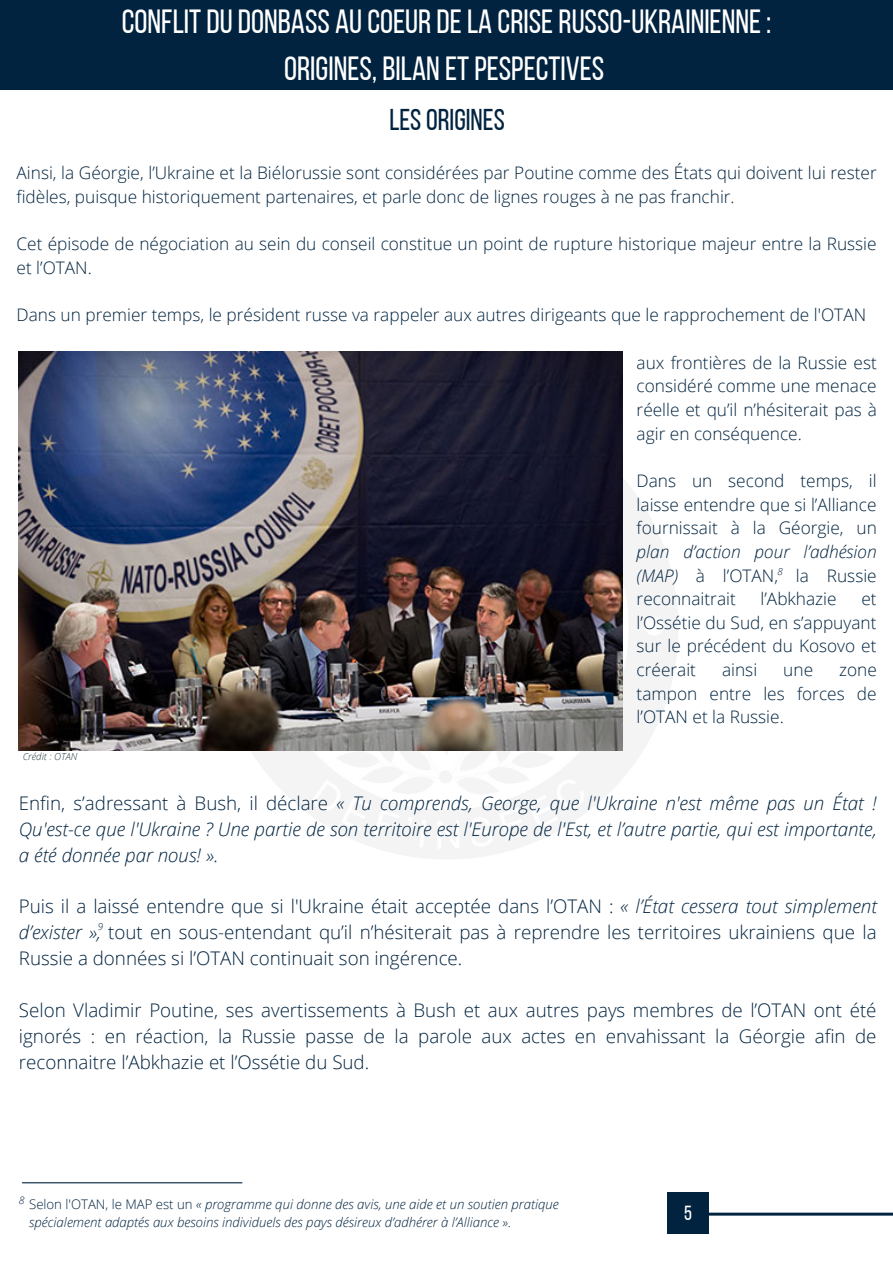
<style>
.page{position:relative;width:893px;height:1263px;background:#fff}
.page>*{position:absolute;margin:0;border:0;box-sizing:border-box;transform-origin:0 0}
.t1{font:33.45px "Bebas Neue";color:#fff}
.t2{font:30px "Bebas Neue";color:#01233f}
.t3{font:20.33px "Bebas Neue";color:#fff}
.t4{font:300 18.75px/25.9px "Open Sans";color:#01233f;text-align:justify}
.t5{font:italic 300 18.75px/25.9px "Open Sans";color:#01233f;text-align:justify}
.t6{font:300 17.25px/23.6px "Open Sans";color:#01233f;text-align:justify}
.t7{font:italic 300 13.2px "Open Sans";color:#01233f}
.t8{font:italic 300 10.5px "Open Sans";color:#01233f}
.t9{font:italic 300 9.75px "Open Sans";color:#283943}
.t10{font:italic 300 9.75px "Open Sans";color:#01233f}
.s1{font-style:italic}
.s2{font-style:normal}
</style>
<div class="page">
<div style="left:0;top:0;width:893px;height:89px;background:#01233f"></div>
<img style="left:215px;top:396px;width:463px;height:463px">
<svg style="left:709px;top:1212px;width:184px;height:4px"></svg>
<div style="left:667px;top:1192px;width:42px;height:42px;background:#01233f"></div>
<img style="left:19px;top:352px;width:603px;height:398px">
<hr style="left:22px;top:1182px;width:220px;height:1px;background:#01233f">
<p class="t1" style="left:122px;top:8px;width:651px">CONFLITDUDONBASS AUCOEURDELA CRISERUSSO-UKRAINIENNE:</p>
<p class="t1" style="left:284px;top:55px;width:322px">ORIGINES, BILAN ETPESPECTIVES</p>
<p class="t2" style="left:389px;top:108px;width:117px">LESORIGINES</p>
<p class="t6" style="left:17px;top:161px;width:861px">Ainsi, la Géorgie, l’Ukraine et la Biélorussie sont considérées par Poutine comme des États qui doivent lui rester fidèles, puisque historiquement partenaires, et parle donc de lignes rouges à ne pas franchir.</p>
<p class="t6" style="left:17px;top:232px;width:861px">Cet épisode de négociation au sein du conseil constitue un point de rupture historique majeur entre la Russie et l’OTAN.</p>
<p class="t6" style="left:17px;top:302px;width:851px">Dans un premier temps, le président russe va rappeler aux autres dirigeants que le rapprochement de l'OTAN</p>
<p class="t9" style="left:23px;top:750px;width:56px">Crédit : OTAN</p>
<p class="t6" style="left:636px;top:350px;width:242px">aux frontières de la Russie est considéré comme une menace réelle et qu’il n’hésiterait pas à agir en conséquence.</p>
<p class="t6" style="left:636px;top:468px;width:242px">Dans un second temps, il laisse entendre que si l’Alliance fournissait à la Géorgie, un <span class="s1">plan d’action pour l’adhésion (MAP)</span> à l’OTAN, la Russie reconnaitrait</p>
<p class="t10" style="left:777px;top:564px;width:6px">8</p>
<p class="t6" style="left:760px;top:587px;width:77px">l’Abkhazie</p>
<p class="t6" style="left:636px;top:587px;width:241px;text-indent:225px">et l’Ossétie du Sud, en s’appuyant sur le précédent du Kosovo et créerait</p>
<p class="t6" style="left:722px;top:658px;width:37px">ainsi</p>
<p class="t6" style="left:783px;top:658px;width:31px">une</p>
<p class="t6" style="left:636px;top:658px;width:242px;text-indent:203px">zone tampon entre les forces de l’OTAN et la Russie.</p>
<p class="t5" style="left:19px;top:789px;width:859px"><span class="s2">Enfin, s’adressant à Bush, il déclare</span> « Tu comprends, George, que l'Ukraine n'est même pas un État !<br>Qu'est-ce que l'Ukraine ? Une partie de son territoire est l'Europe de l'Est, et l’autre partie, qui est importante, a été donnée par nous! ».</p>
<p class="t4" style="left:19px;top:893px;width:859px">Puis il a laissé entendre que si l'Ukraine était acceptée dans l’OTAN : <span class="s1">« l’État cessera tout simplement d’exister »,</span> tout en sous-entendant qu’il n’hésiterait pas à reprendre les territoires ukrainiens que la Russie a données si l’OTAN continuait son ingérence.</p>
<p class="t4" style="left:19px;top:997px;width:859px">Selon Vladimir Poutine, ses avertissements à Bush et aux autres pays membres de l’OTAN ont été ignorés : en réaction, la Russie passe de la parole aux actes en envahissant la Géorgie afin de reconnaitre l’Abkhazie et l’Ossétie du Sud.</p>
<p class="t10" style="left:98px;top:919px;width:7px">9</p>
<p class="t8" style="left:19px;top:1193px;width:7px">8</p>
<p class="t7" style="left:29px;top:1195px;width:531px"><span class="s2">Selon l'OTAN, le MAP est un</span> « programme qui donne des avis, une aide et un soutien pratique</p>
<p class="t7" style="left:29px;top:1213px;width:483px">spécialement adaptés aux besoins individuels des pays désireux d’adhérer à l’Alliance ».</p>
<p class="t3" style="left:684px;top:1204px;width:9px">5</p>
</div>
